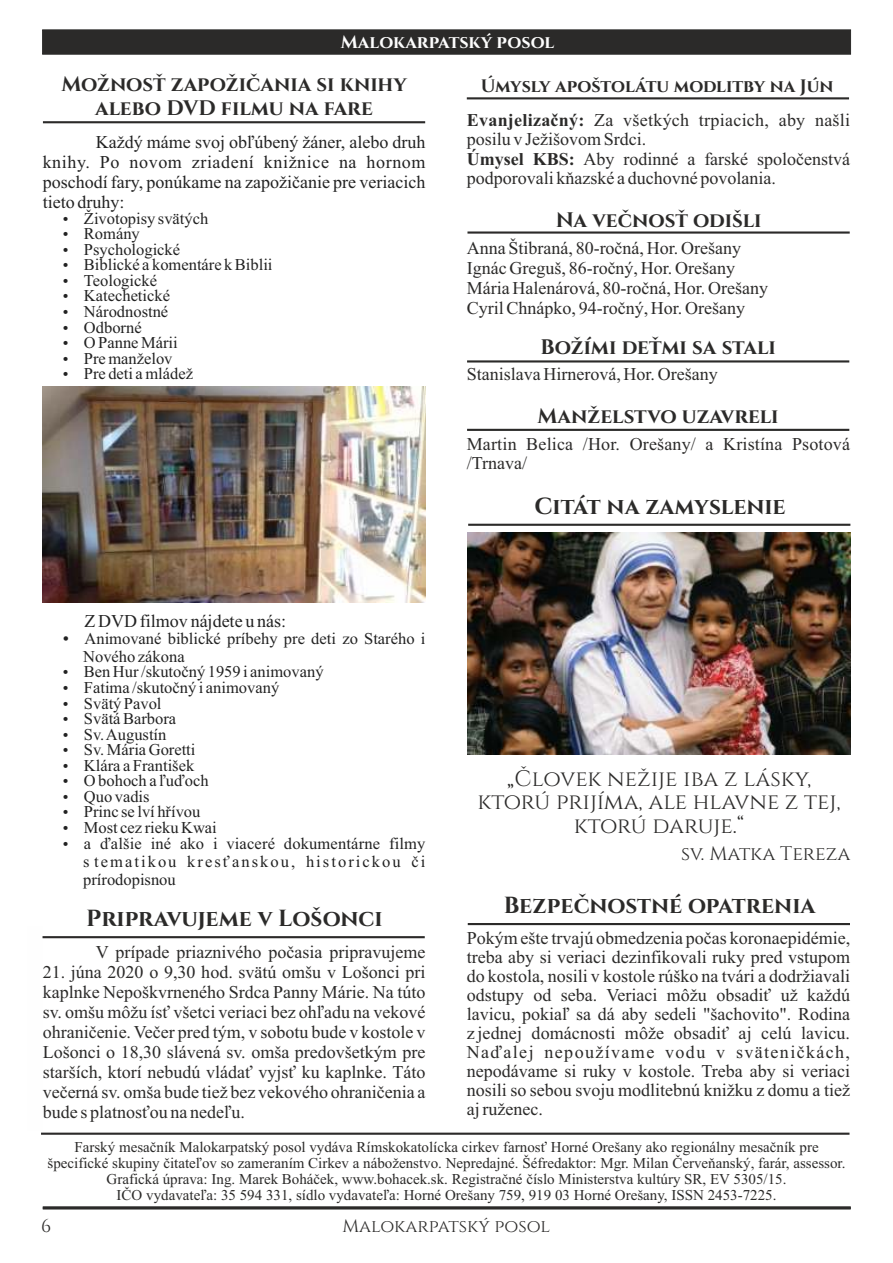
<style>
.page{position:relative;width:893px;height:1263px;background:#fff}
.page>*{position:absolute;margin:0;border:0;box-sizing:border-box;transform-origin:0 0}
.t1{font:700 23.25px "Cinzel";color:#2b2a29}
.t2{font:22.5px/23.4px "Cinzel";color:#2b2a29;text-align:center}
.t3{font:700 21px/24px "Cinzel";color:#2b2a29;text-align:center}
.t4{font:19.5px "Cinzel";color:#2b2a29}
.t5{font:18px/18.9px "Times New Roman";color:#2b2a29}
.t6{font:18px/20px "Times New Roman";color:#222;text-align:justify}
.t7{font:700 18px "Cinzel";letter-spacing:-.005em;color:#2b2a29}
.t8{font:18px "Cinzel";color:#2b2a29}
.t9{font:700 18px "Cinzel";color:#fefefe}
.t10{font:16.5px/15.6px "Times New Roman";color:#222}
.t11{font:16.5px/18.3px "Times New Roman";letter-spacing:.125em;color:#222}
.t12{font:15px/16px "Times New Roman";color:#2b2a29;text-align:center}
.s1{font-weight:700}
</style>
<div class="page">
<svg style="left:42px;top:29px;width:809px;height:26px;background:#2f2e2d"></svg>
<hr style="left:43px;top:1206px;width:808px;height:3px;background:#2b2a29">
<hr style="left:41px;top:1132px;width:808px;height:3px;background:#2b2a29">
<hr style="left:43px;top:121px;width:382px;height:2px;background:#2b2a29">
<hr style="left:467px;top:231px;width:383px;height:3px;background:#2b2a29">
<hr style="left:467px;top:97px;width:382px;height:2px;background:#2b2a29">
<hr style="left:467px;top:360px;width:382px;height:2px;background:#2b2a29">
<hr style="left:467px;top:429px;width:382px;height:2px;background:#2b2a29">
<img style="left:467px;top:532px;width:383px;height:222px">
<hr style="left:468px;top:524px;width:382px;height:2px;background:#2b2a29">
<hr style="left:468px;top:923px;width:382px;height:2px;background:#2b2a29">
<hr style="left:43px;top:936px;width:382px;height:2px;background:#2b2a29">
<img style="left:42px;top:387px;width:383px;height:215px">
<p class="t9" style="left:341px;top:31px;width:215px">Malokarpatský posol</p>
<p class="t3" style="left:61px;top:73px;width:347px">Možnosť zapožičania si knihy alebo DVD filmu na fare</p>
<p class="t6" style="left:43px;top:134px;width:384px;text-indent:53px">Každý máme svoj obľúbený žáner, alebo druh knihy. Po novom zriadení knižnice na hornom poschodí fary, ponúkame na zapožičanie pre veriacich tieto druhy:</p>
<p class="t10" style="left:84px;top:212px;width:126px">Životopisy svätých<br>Romány</p>
<p class="t10" style="left:84px;top:259px;width:190px">Biblické a komentáre k Biblii<br>Teologické<br>Katechetické<br>Národnostné<br>Odborné<br>O Panne Márii<br>Pre manželov<br>Pre deti a mládež</p>
<p class="t10" style="left:84px;top:243px;width:98px">Psychologické</p>
<p class="t6" style="left:85px;top:612px;width:203px">Z DVD filmov nájdete u nás:</p>
<p class="t10" style="left:83px;top:630px;width:344px;line-height:18.3px">Animované biblické príbehy pre deti zo Starého i<br>Nového zákona</p>
<p class="t10" style="left:84px;top:658px;width:241px;line-height:31.2px">Ben Hur /skutočný 1959 i animovaný<br>Svätý Pavol</p>
<p class="t10" style="left:84px;top:712px;width:94px">Svätá Barbora<br>Sv. Augustín</p>
<p class="t10" style="left:84px;top:681px;width:197px">Fatima /skutočný i animovaný</p>
<p class="t10" style="left:84px;top:736px;width:126px;line-height:31.2px">Sv. Mária Goretti<br>O bohoch a ľuďoch</p>
<p class="t10" style="left:84px;top:821px;width:343px">Most cez rieku Kwai<br>a ďalšie iné ako i viaceré dokumentárne filmy</p>
<p class="t11" style="left:83px;top:854px;width:344px">s tematikou kresťanskou, historickou či prírodopisnou</p>
<p class="t10" style="left:84px;top:759px;width:112px">Klára a František</p>
<p class="t10" style="left:84px;top:790px;width:67px">Quo vadis</p>
<p class="t10" style="left:84px;top:806px;width:118px">Princ se lví hřívou</p>
<p class="t1" style="left:86px;top:903px;width:298px">Pripravujeme v Lošonci</p>
<p class="t5" style="left:96px;top:944px;width:331px">V prípade priaznivého počasia pripravujeme</p>
<p class="t5" style="left:43px;top:964px;width:384px;line-height:20px;text-align:justify">21. júna 2020 o 9,30 hod. svätú omšu v Lošonci pri kaplnke Nepoškvrneného Srdca Panny Márie. Na túto sv. omšu môžu ísť všetci veriaci bez ohľadu na vekové ohraničenie. Večer pred tým, v sobotu bude v kostole v Lošonci o 18,30 slávená sv. omša predovšetkým pre starších, ktorí nebudú vládať vyjsť ku kaplnke. Táto večerná sv. omša bude tiež bez vekového ohraničenia a bude s platnosťou na nedeľu.</p>
<p class="t7" style="left:481px;top:75px;width:354px">Úmysly apoštolátu modlitby na Jún</p>
<p class="t5" style="left:467px;top:113px;width:385px"><span class="s1">Evanjelizačný:</span> Za všetkých trpiacich, aby našli posilu v Ježišovom Srdci.</p>
<p class="t5" style="left:467px;top:152px;width:385px"><span class="s1">Úmysel KBS:</span> Aby rodinné a farské spoločenstvá podporovali kňazské a duchovné povolania.</p>
<p class="t3" style="left:556px;top:209px;width:207px">Na večnosť odišli</p>
<p class="t5" style="left:467px;top:240px;width:276px">Anna Štibraná, 80-ročná, Hor. Orešany</p>
<p class="t5" style="left:467px;top:260px;width:303px;line-height:20px">Ignác Greguš, 86-ročný, Hor. Orešany<br>Mária Halenárová, 80-ročná, Hor. Orešany</p>
<p class="t5" style="left:467px;top:300px;width:280px">Cyril Chnápko, 94-ročný, Hor. Orešany</p>
<p class="t3" style="left:540px;top:336px;width:237px">Božími deťmi sa stali</p>
<p class="t5" style="left:467px;top:367px;width:253px">Stanislava Hirnerová, Hor. Orešany</p>
<p class="t3" style="left:538px;top:404px;width:243px">Manželstvo uzavreli</p>
<p class="t5" style="left:467px;top:436px;width:385px">Martin Belica /Hor. Orešany/ a Kristína Psotová /Trnava/</p>
<p class="t1" style="left:534px;top:491px;width:253px">Citát na zamyslenie</p>
<p class="t2" style="left:477px;top:767px;width:365px">„Človek nežije iba z lásky, ktorú prijíma, ale hlavne z tej, ktorú daruje.“</p>
<p class="t4" style="left:681px;top:841px;width:171px">sv. Matka Tereza</p>
<p class="t1" style="left:504px;top:890px;width:313px">Bezpečnostné opatrenia</p>
<p class="t5" style="left:467px;top:930px;width:385px;text-align:justify">Pokým ešte trvajú obmedzenia počas koronaepidémie, treba aby si veriaci dezinfikovali ruky pred vstupom do kostola, nosili v kostole rúško na tvári a dodržiavali odstupy od seba. Veriaci môžu obsadiť už každú lavicu, pokiaľ sa dá aby sedeli "šachovito". Rodina z jednej domácnosti môže obsadiť aj celú lavicu.<br>Naďalej nepoužívame vodu v sväteničkách, nepodávame si ruky v kostole. Treba aby si veriaci nosili so sebou svoju modlitebnú knižku z domu a tiež aj ruženec.</p>
<p class="t12" style="left:48px;top:1141px;width:799px">Farský mesačník Malokarpatský posol vydáva Rímskokatolícka cirkev farnosť Horné Orešany ako regionálny mesačník pre špecifické skupiny čitateľov so zameraním Cirkev a náboženstvo. Nepredajné. Šéfredaktor: Mgr. Milan Červeňanský, farár, assessor.<br>Grafická úprava: Ing. Marek Boháček, www.bohacek.sk. Registračné číslo Ministerstva kultúry SR, EV 5305/15.<br>IČO vydavateľa: 35 594 331, sídlo vydavateľa: Horné Orešany 759, 919 03 Horné Orešany, ISSN 2453-7225.</p>
<p class="t8" style="left:41px;top:1214px;width:12px">6</p>
<p class="t8" style="left:342px;top:1214px;width:209px">Malokarpatský posol</p>
</div>
